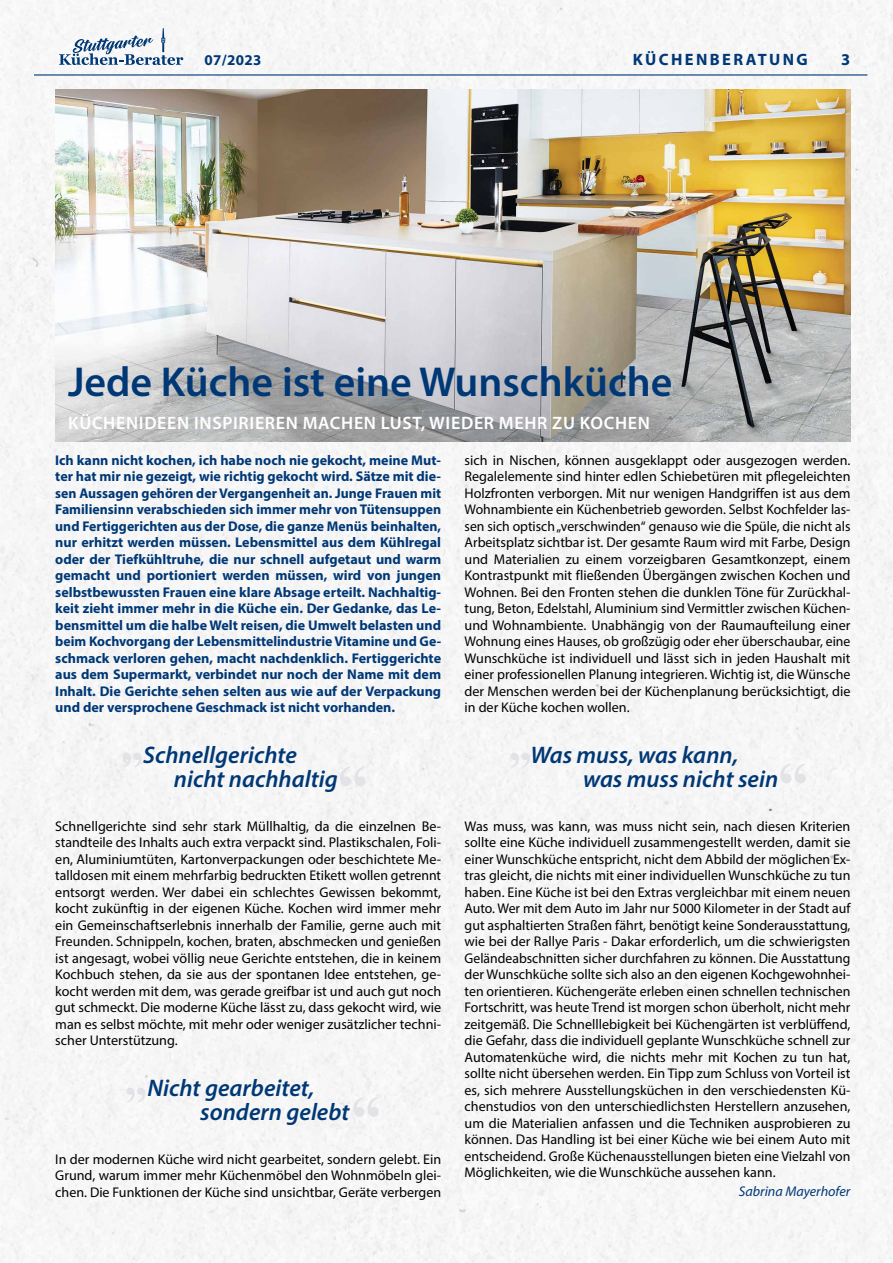
<style>
.page{position:relative;width:893px;height:1263px;background:#f6f6f6}
.page>*{position:absolute;margin:0;border:0;box-sizing:border-box;transform-origin:0 0}
.t1{font:600 42px "Myriad Pro";color:#003876}
.t2{font:italic 600 24px/24px "Myriad Pro";color:#003876}
.t3{font:600 18px "Myriad Pro";letter-spacing:.04em;color:#fff}
.t4{font:700 16.5px "Myriad Pro";letter-spacing:.145em;color:#003876}
.t5{font:700 15px "Myriad Pro";letter-spacing:.025em;color:#003876}
.t6{font:14.1px/16.5px "Myriad Pro";color:#000;text-align:justify}
.t7{font:700 14.1px/16.5px "Myriad Pro";color:#003876;text-align:justify}
.t8{font:italic 14.1px "Myriad Pro";color:#003876}
</style>
<div class="page">
<img style="left:55px;top:89px;width:795px;height:352px">
<svg style="left:340px;top:766px;width:25px;height:20px"></svg>
<svg style="left:123px;top:753px;width:19px;height:14px"></svg>
<svg style="left:353px;top:1097px;width:26px;height:20px"></svg>
<svg style="left:126px;top:1087px;width:19px;height:15px"></svg>
<svg style="left:780px;top:764px;width:26px;height:19px"></svg>
<svg style="left:511px;top:753px;width:19px;height:14px"></svg>
<hr style="left:34px;top:74px;width:833px;height:2px;background:#003876">
<svg style="left:59px;top:28px;width:124px;height:37px"></svg>
<p class="t4" style="left:633px;top:48px;width:176px">KÜCHENBERATUNG</p>
<p class="t5" style="left:204px;top:50px;width:59px">07/2023</p>
<p class="t4" style="left:841px;top:48px;width:11px">3</p>
<h1 class="t1" style="left:68px;top:355px;width:606px">Jede Küche ist eine Wunschküche</h1>
<p class="t3" style="left:68px;top:412px;width:583px">KÜCHENIDEEN INSPIRIEREN MACHEN LUST, WIEDER MEHR ZU KOCHEN</p>
<p class="t6" style="left:465px;top:451px;width:387px">sich in Nischen, können ausgeklappt oder ausgezogen werden.<br>Regalelemente sind hinter edlen Schiebetüren mit pflegeleichten Holzfronten verborgen. Mit nur wenigen Handgriffen ist aus dem Wohnambiente ein Küchenbetrieb geworden. Selbst Kochfelder las&shy;sen sich optisch „verschwinden“ genauso wie die Spüle, die nicht als Arbeitsplatz sichtbar ist. Der gesamte Raum wird mit Farbe, Design und Materialien zu einem vorzeigbaren Gesamtkonzept, einem Kontrastpunkt mit fließenden Übergängen zwischen Kochen und Wohnen. Bei den Fronten stehen die dunklen Töne für Zurückhal&shy;tung, Beton, Edelstahl, Aluminium sind Vermittler zwischen Küchen&shy;und Wohnambiente. Unabhängig von der Raumaufteilung einer Wohnung eines Hauses, ob großzügig oder eher überschaubar, eine Wunschküche ist individuell und lässt sich in jeden Haushalt mit einer professionellen Planung integrieren. Wichtig ist, die Wünsche der Menschen werden bei der Küchenplanung berücksichtigt, die in der Küche kochen wollen.</p>
<h2 class="t2" style="left:583px;top:742px;width:197px;text-indent:-53px">Was muss, was kann, was muss nicht sein</h2>
<p class="t6" style="left:465px;top:817px;width:387px">Was muss, was kann, was muss nicht sein, nach diesen Kriterien sollte eine Küche individuell zusammengestellt werden, damit sie einer Wunschküche entspricht, nicht dem Abbild der möglichen Ex&shy;tras gleicht, die nichts mit einer individuellen Wunschküche zu tun haben. Eine Küche ist bei den Extras vergleichbar mit einem neuen Auto. Wer mit dem Auto im Jahr nur 5000 Kilometer in der Stadt auf gut asphaltierten Straßen fährt, benötigt keine Sonderausstattung, wie bei der Rallye Paris - Dakar erforderlich, um die schwierigsten Geländeabschnitten sicher durchfahren zu können. Die Ausstattung der Wunschküche sollte sich also an den eigenen Kochgewohnhei&shy;ten orientieren. Küchengeräte erleben einen schnellen technischen Fortschritt, was heute Trend ist morgen schon überholt, nicht mehr zeitgemäß. Die Schnelllebigkeit bei Küchengärten ist verblüffend, die Gefahr, dass die individuell geplante Wunschküche schnell zur Automatenküche wird, die nichts mehr mit Kochen zu tun hat, sollte nicht übersehen werden. Ein Tipp zum Schluss von Vorteil ist es, sich mehrere Ausstellungsküchen in den verschiedensten Kü&shy;chenstudios von den unterschiedlichsten Herstellern anzusehen, um die Materialien anfassen und die Techniken ausprobieren zu können. Das Handling ist bei einer Küche wie bei einem Auto mit entscheidend. Große Küchenausstellungen bieten eine Vielzahl von Möglichkeiten, wie die Wunschküche aussehen kann.</p>
<p class="t8" style="left:739px;top:1182px;width:113px">Sabrina Mayerhofer</p>
<p class="t7" style="left:55px;top:451px;width:387px">Ich kann nicht kochen, ich habe noch nie gekocht, meine Mut&shy;ter hat mir nie gezeigt, wie richtig gekocht wird. Sätze mit die&shy;sen Aussagen gehören der Vergangenheit an. Junge Frauen mit Familiensinn verabschieden sich immer mehr von Tütensuppen und Fertiggerichten aus der Dose, die ganze Menüs beinhalten, nur erhitzt werden müssen. Lebensmittel aus dem Kühlregal oder der Tiefkühltruhe, die nur schnell aufgetaut und warm gemacht und portioniert werden müssen, wird von jungen selbstbewussten Frauen eine klare Absage erteilt. Nachhaltig&shy;keit zieht immer mehr in die Küche ein. Der Gedanke, das Le&shy;bensmittel um die halbe Welt reisen, die Umwelt belasten und beim Kochvorgang der Lebensmittelindustrie Vitamine und Ge&shy;schmack verloren gehen, macht nachdenklich. Fertiggerichte aus dem Supermarkt, verbindet nur noch der Name mit dem Inhalt. Die Gerichte sehen selten aus wie auf der Verpackung und der versprochene Geschmack ist nicht vorhanden.</p>
<h2 class="t2" style="left:174px;top:742px;width:165px;text-indent:-31px">Schnellgerichte nicht nachhaltig</h2>
<p class="t6" style="left:55px;top:817px;width:387px">Schnellgerichte sind sehr stark Müllhaltig, da die einzelnen Be&shy;standteile des Inhalts auch extra verpackt sind. Plastikschalen, Foli&shy;en, Aluminiumtüten, Kartonverpackungen oder beschichtete Me&shy;talldosen mit einem mehrfarbig bedruckten Etikett wollen getrennt entsorgt werden. Wer dabei ein schlechtes Gewissen bekommt, kocht zukünftig in der eigenen Küche. Kochen wird immer mehr ein Gemeinschaftserlebnis innerhalb der Familie, gerne auch mit Freunden. Schnippeln, kochen, braten, abschmecken und genießen ist angesagt, wobei völlig neue Gerichte entstehen, die in keinem Kochbuch stehen, da sie aus der spontanen Idee entstehen, ge&shy;kocht werden mit dem, was gerade greifbar ist und auch gut noch gut schmeckt. Die moderne Küche lässt zu, dass gekocht wird, wie man es selbst möchte, mit mehr oder weniger zusätzlicher techni&shy;scher Unterstützung.</p>
<h2 class="t2" style="left:200px;top:1075px;width:151px;text-indent:-53px">Nicht gearbeitet, sondern gelebt</h2>
<p class="t6" style="left:55px;top:1150px;width:387px">In der modernen Küche wird nicht gearbeitet, sondern gelebt. Ein Grund, warum immer mehr Küchenmöbel den Wohnmöbeln glei&shy;chen. Die Funktionen der Küche sind unsichtbar, Geräte verbergen</p>
</div>
